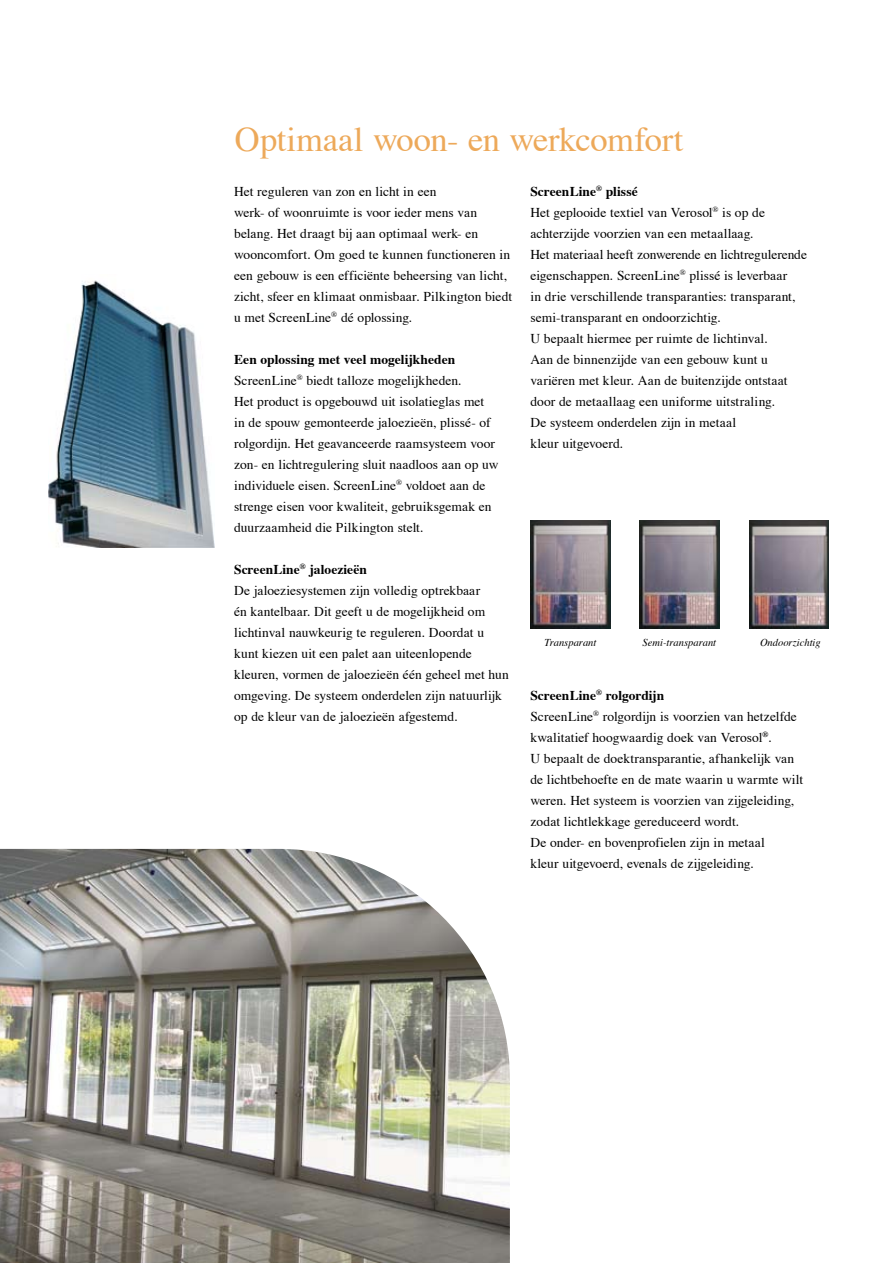
<style>
.page{position:relative;width:891px;height:1263px;background:#fff}
.page>*{position:absolute;margin:0;border:0;box-sizing:border-box;transform-origin:0 0}
.t1{font:34.5px "Times";letter-spacing:-.01em;color:#eda95a}
.t2{font:13.5px/21px "Times";color:#000}
.t3{font:italic 10.5px "Times";color:#000}
.s1{font-weight:700}
</style>
<div class="page">
<img style="left:0;top:848px;width:509px;height:415px">
<img style="left:530px;top:520px;width:79px;height:109px">
<img style="left:639px;top:520px;width:80px;height:109px">
<img style="left:749px;top:520px;width:79px;height:109px">
<img style="left:49px;top:280px;width:165px;height:267px">
<h1 class="t1" style="left:235px;top:107px;width:450px">Optimaal woon- en werkcomfort</h1>
<p class="t2" style="left:234px;top:179px;width:279px">Het reguleren van zon en licht in een<br>werk- of woonruimte is voor ieder mens van belang. Het draagt bij aan optimaal werk- en wooncomfort. Om goed te kunnen functioneren in een gebouw is een efficiënte beheersing van licht, zicht, sfeer en klimaat onmisbaar. Pilkington biedt u met ScreenLine<sup>®</sup> dé oplossing.</p>
<p class="t2" style="left:234px;top:347px;width:266px"><span class="s1">Een oplossing met veel mogelijkheden </span>ScreenLine<sup>®</sup> biedt talloze mogelijkheden.<br>Het product is opgebouwd uit isolatieglas met<br>in de spouw gemonteerde jaloezieën, plissé- of rolgordijn. Het geavanceerde raamsysteem voor zon- en lichtregulering sluit naadloos aan op uw individuele eisen. ScreenLine<sup>®</sup> voldoet aan de strenge eisen voor kwaliteit, gebruiksgemak en duurzaamheid die Pilkington stelt.</p>
<p class="t2" style="left:234px;top:557px;width:276px"><span class="s1">ScreenLine</span><sup>®</sup> <span class="s1">jaloezieën<br></span>De jaloeziesystemen zijn volledig optrekbaar<br>én kantelbaar. Dit geeft u de mogelijkheid om lichtinval nauwkeurig te reguleren. Doordat u kunt kiezen uit een palet aan uiteenlopende kleuren, vormen de jaloezieën één geheel met hun omgeving. De systeem onderdelen zijn natuurlijk op de kleur van de jaloezieën afgestemd.</p>
<p class="t2" style="left:530px;top:179px;width:278px"><span class="s1">ScreenLine</span><sup>®</sup> <span class="s1">plissé<br></span>Het geplooide textiel van Verosol<sup>®</sup> is op de achterzijde voorzien van een metaallaag.<br>Het materiaal heeft zonwerende en lichtregulerende eigenschappen. ScreenLine<sup>®</sup> plissé is leverbaar<br>in drie verschillende transparanties: transparant, semi-transparant en ondoorzichtig.<br>U bepaalt hiermee per ruimte de lichtinval.<br>Aan de binnenzijde van een gebouw kunt u variëren met kleur. Aan de buitenzijde ontstaat door de metaallaag een uniforme uitstraling.<br>De systeem onderdelen zijn in metaal<br>kleur uitgevoerd.</p>
<p class="t3" style="left:544px;top:633px;width:53px">Transparant</p>
<p class="t3" style="left:642px;top:633px;width:75px">Semi-transparant</p>
<p class="t3" style="left:759px;top:633px;width:62px">Ondoorzichtig</p>
<p class="t2" style="left:530px;top:683px;width:274px"><span class="s1">ScreenLine</span><sup>®</sup> <span class="s1">rolgordijn<br></span>ScreenLine<sup>®</sup> rolgordijn is voorzien van hetzelfde kwalitatief hoogwaardig doek van Verosol<sup>®</sup>.<br>U bepaalt de doektransparantie, afhankelijk van de lichtbehoefte en de mate waarin u warmte wilt weren. Het systeem is voorzien van zijgeleiding, zodat lichtlekkage gereduceerd wordt.<br>De onder- en bovenprofielen zijn in metaal<br>kleur uitgevoerd, evenals de zijgeleiding.</p>
</div>
